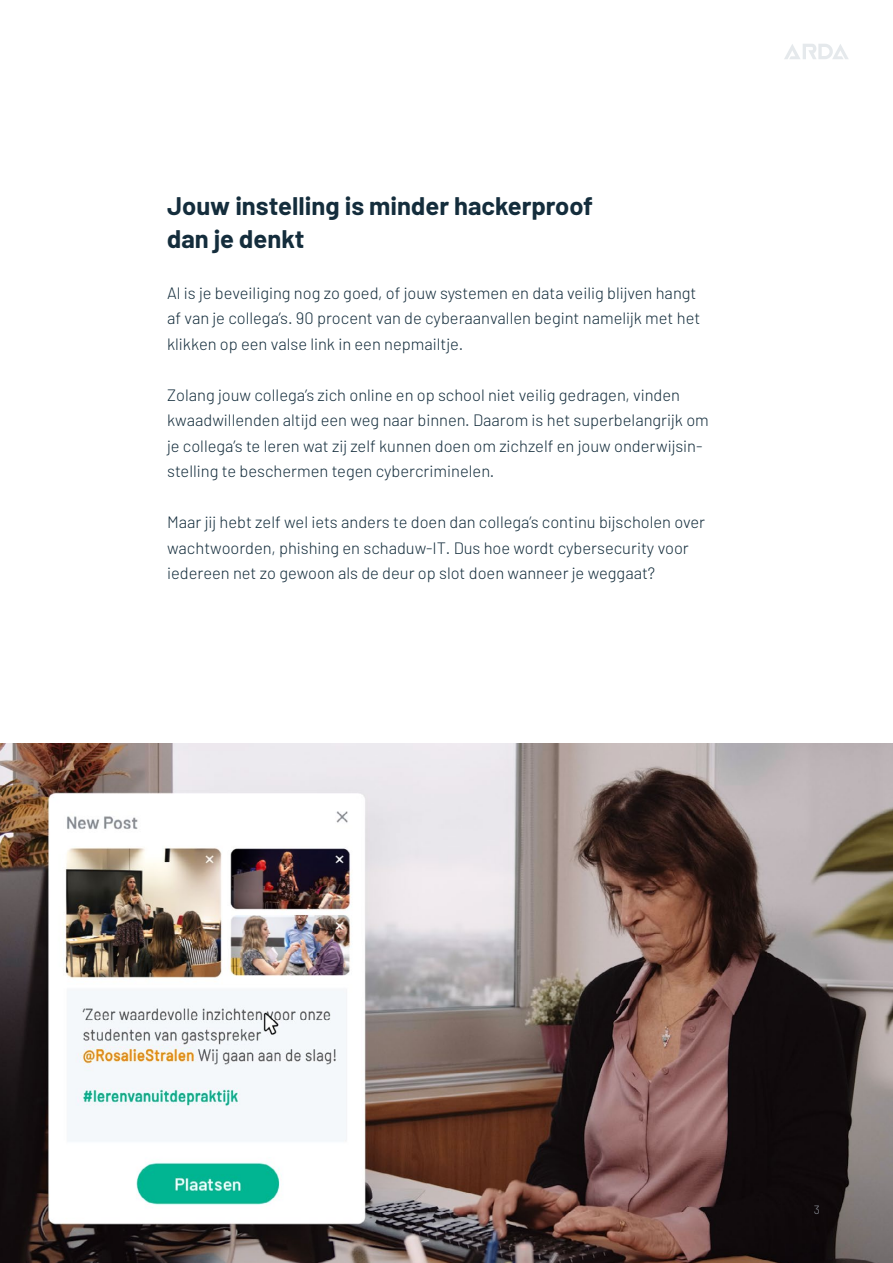
<style>
.page{position:relative;width:893px;height:1263px;background:#fff}
.page>*{position:absolute;margin:0;border:0;box-sizing:border-box;transform-origin:0 0}
.Main_kop_2{font:700 25.5px "Barlow";color:#142d3c}
.Main_kop_2-2{font:300 16.5px/25.5px "Barlow";color:#142d3c}
.t1{font:300 12px "Barlow";color:#868d95}
</style>
<div class="page">
<img style="left:0;top:743px;width:893px;height:520px">
<svg style="left:784px;top:44px;width:64px;height:15px"></svg>
<p class="Main_kop_2" style="left:167px;top:189px;width:427px">Jouw instelling is minder hackerproof</p>
<p class="Main_kop_2" style="left:167px;top:222px;width:139px">dan je denkt</p>
<p class="Main_kop_2-2" style="left:167px;top:279px;width:535px">Al is je beveiliging nog zo goed, of jouw systemen en data veilig blijven hangt af van je collega’s. 90 procent van de cyberaanvallen begint namelijk met het klikken op een valse link in een nepmailtje.</p>
<p class="Main_kop_2-2" style="left:167px;top:381px;width:543px">Zolang jouw collega’s zich online en op school niet veilig gedragen, vinden kwaadwillenden altijd een weg naar binnen. Daarom is het superbelangrijk om je collega’s te leren wat zij zelf kunnen doen om zichzelf en jouw onderwijsin&shy;stelling te beschermen tegen cybercriminelen.</p>
<p class="Main_kop_2-2" style="left:167px;top:509px;width:540px">Maar jij hebt zelf wel iets anders te doen dan collega’s continu bijscholen over wachtwoorden, phishing en schaduw-IT. Dus hoe wordt cybersecurity voor iedereen net zo gewoon als de deur op slot doen wanneer je weggaat?</p>
<p class="t1" style="left:814px;top:1202px;width:8px">3</p>
</div>
